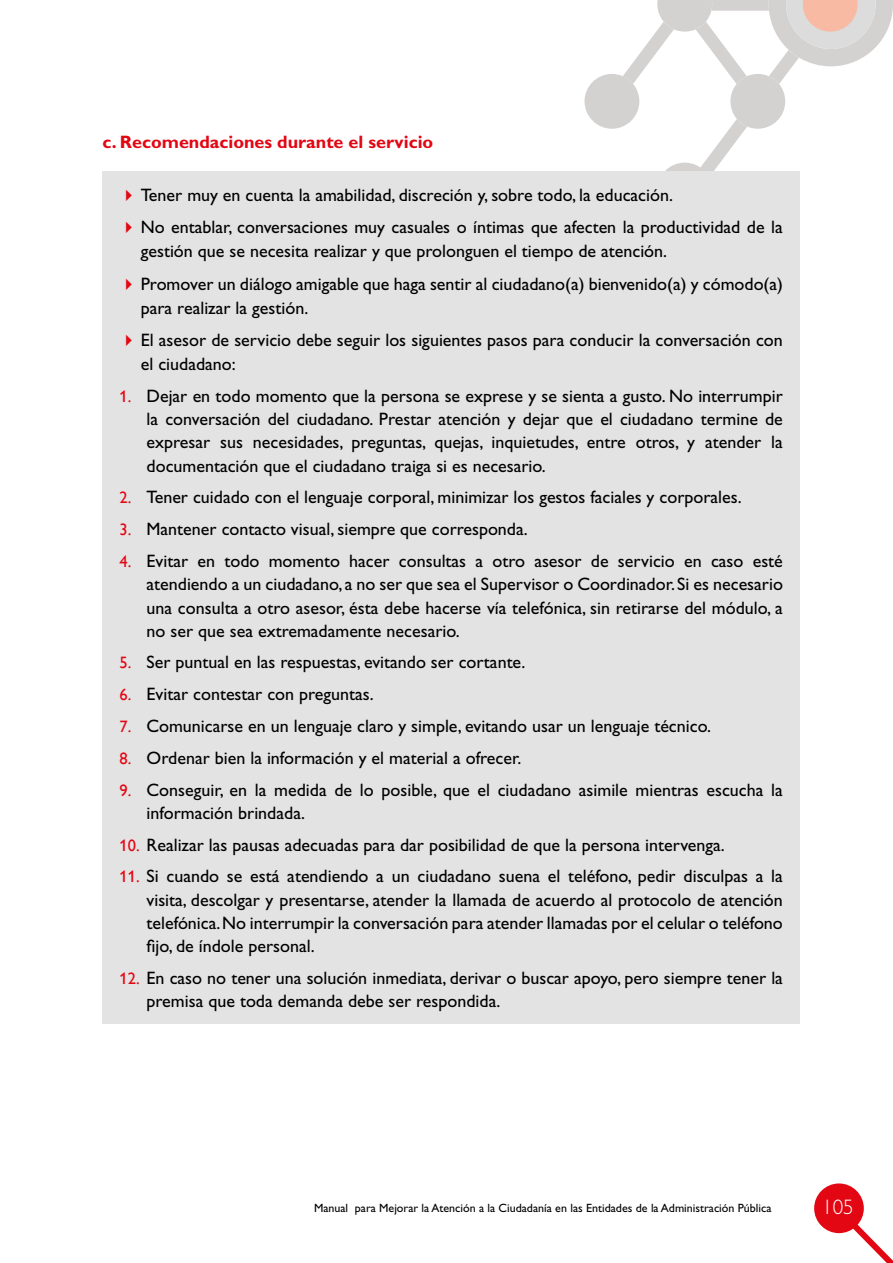
<style>
.page{position:relative;width:893px;height:1263px;background:#fff}
.page>*{position:absolute;margin:0;border:0;box-sizing:border-box;transform-origin:0 0}
.t1{font:300 21px "Gill Sans Std";color:#fff}
.t2{font:18px/23.2px "Gill Sans Std";color:#000}
.t3{font:700 18px "Gill Sans Std";color:#e30613}
.t4{font:12px "Gill Sans Std";color:#000}
.s1{font-family:"Gill Sans Alt One WGL";font-size:16.5px;color:#e30613}
</style>
<div class="page">
<div style="left:814px;top:1183px;width:50px;height:50px;background:#e30613;border-radius:50%"></div>
<svg style="left:844px;top:1215px;width:49px;height:48px"></svg>
<svg style="left:584px;top:0;width:309px;height:171px"></svg>
<div style="left:103px;top:171px;width:697px;height:853px;background:#e3e3e3"></div>
<p class="t3" style="left:103px;top:132px;width:332px">c. Recomendaciones durante el servicio</p>
<p class="t2" style="left:141px;top:178px;width:643px;line-height:32.5px">Tener muy en cuenta la amabilidad, discreción y, sobre todo, la educación.<br>No entablar, conversaciones muy casuales o íntimas que afecten la productividad de la</p>
<p class="t2" style="left:141px;top:235px;width:644px;line-height:32.5px">gestión que se necesita realizar y que prolonguen el tiempo de atención.<br>Promover un diálogo amigable que haga sentir al ciudadano(a) bienvenido(a) y cómodo(a)</p>
<p class="t2" style="left:141px;top:291px;width:643px;line-height:32.5px">para realizar la gestión.<br>El asesor de servicio debe seguir los siguientes pasos para conducir la conversación con</p>
<p class="t2" style="left:141px;top:353px;width:97px">el ciudadano:</p>
<p class="t2" style="left:147px;top:384px;width:638px;text-align:justify;text-indent:-27px"><span class="s1">1.</span> Dejar en todo momento que la persona se exprese y se sienta a gusto. No interrumpir la conversación del ciudadano. Prestar atención y dejar que el ciudadano termine de expresar sus necesidades, preguntas, quejas, inquietudes, entre otros, y atender la documentación que el ciudadano traiga si es necesario.</p>
<p class="t2" style="left:120px;top:486px;width:624px"><span class="s1">2.</span> Tener cuidado con el lenguaje corporal, minimizar los gestos faciales y corporales.</p>
<p class="t2" style="left:120px;top:518px;width:410px"><span class="s1">3.</span> Mantener contacto visual, siempre que corresponda.</p>
<p class="t2" style="left:147px;top:549px;width:638px;text-align:justify;text-indent:-27px"><span class="s1">4.</span> Evitar en todo momento hacer consultas a otro asesor de servicio en caso esté atendiendo a un ciudadano, a no ser que sea el Supervisor o Coordinador. Si es necesario una consulta a otro asesor, ésta debe hacerse vía telefónica, sin retirarse del módulo, a no ser que sea extremadamente necesario.</p>
<p class="t2" style="left:120px;top:651px;width:408px"><span class="s1">5.</span> Ser puntual en las respuestas, evitando ser cortante.</p>
<p class="t2" style="left:120px;top:683px;width:256px"><span class="s1">6.</span> Evitar contestar con preguntas.</p>
<p class="t2" style="left:120px;top:714px;width:593px"><span class="s1">7.</span> Comunicarse en un lenguaje claro y simple, evitando usar un lenguaje técnico.</p>
<p class="t2" style="left:120px;top:746px;width:403px"><span class="s1">8.</span> Ordenar bien la información y el material a ofrecer.</p>
<p class="t2" style="left:147px;top:778px;width:638px;text-indent:-27px"><span class="s1">9.</span> Conseguir, en la medida de lo posible, que el ciudadano asimile mientras escucha la información brindada.</p>
<p class="t2" style="left:120px;top:833px;width:607px"><span class="s1">10.</span> Realizar las pausas adecuadas para dar posibilidad de que la persona intervenga.</p>
<p class="t2" style="left:147px;top:865px;width:638px;text-align:justify;text-indent:-27px"><span class="s1">11.</span> Si cuando se está atendiendo a un ciudadano suena el teléfono, pedir disculpas a la visita, descolgar y presentarse, atender la llamada de acuerdo al protocolo de atención telefónica. No interrumpir la conversación para atender llamadas por el celular o teléfono fijo, de índole personal.</p>
<p class="t2" style="left:147px;top:966px;width:638px;text-indent:-27px"><span class="s1">12.</span> En caso no tener una solución inmediata, derivar o buscar apoyo, pero siempre tener la premisa que toda demanda debe ser respondida.</p>
<p class="t4" style="left:314px;top:1201px;width:459px">Manual para Mejorar la Atención a la Ciudadanía en las Entidades de la Administración Pública</p>
<p class="t1" style="left:822px;top:1195px;width:33px">105</p>
</div>
